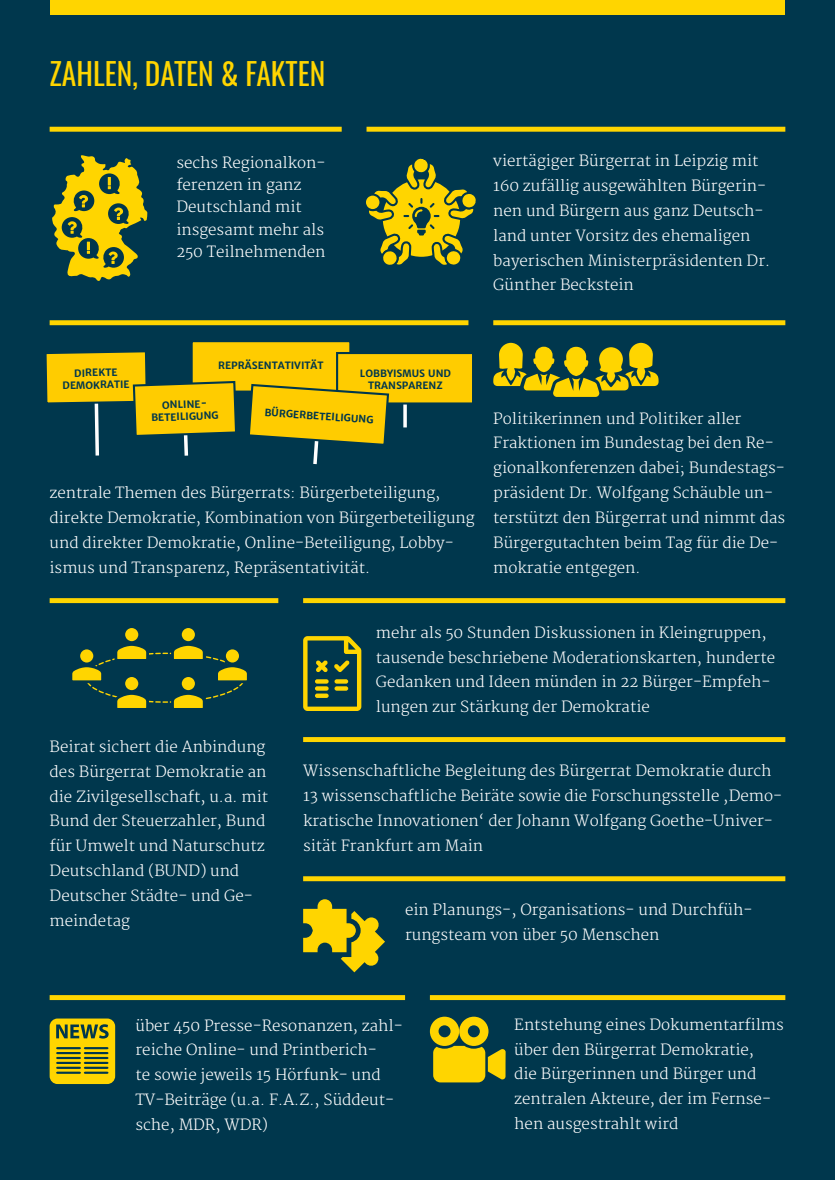
<style>
.page{position:relative;width:835px;height:1180px;background:#fff}
.page>*{position:absolute;margin:0;border:0;box-sizing:border-box;transform-origin:0 0}
.t1{font:30.1px "Oswald";color:#ffd500}
.t2{font:300 15.05px/24.8px "Merriweather";color:#fff}
.t3{font:700 10.15px/12.2px "Merriweather Sans";color:#00374d;text-align:center}
</style>
<div class="page">
<div style="left:0;top:0;width:834px;height:1180px;background:#00374d"></div>
<svg style="left:303px;top:899px;width:82px;height:73px"></svg>
<div style="left:50px;top:0;width:734px;height:15px;background:#ffd500"></div>
<svg style="left:366px;top:158px;width:110px;height:107px"></svg>
<svg style="left:52px;top:155px;width:95px;height:126px"></svg>
<svg style="left:430px;top:1016px;width:75px;height:66px"></svg>
<div style="left:430px;top:995px;width:355px;height:5px;background:#ffd500"></div>
<div style="left:50px;top:598px;width:228px;height:5px;background:#ffd500"></div>
<svg style="left:50px;top:1018px;width:65px;height:66px"></svg>
<div style="left:50px;top:995px;width:355px;height:5px;background:#ffd500"></div>
<div style="left:366px;top:127px;width:419px;height:5px;background:#ffd500"></div>
<div style="left:50px;top:127px;width:291px;height:5px;background:#ffd500"></div>
<div style="left:493px;top:320px;width:292px;height:5px;background:#ffd500"></div>
<div style="left:50px;top:320px;width:418px;height:5px;background:#ffd500"></div>
<div style="left:303px;top:876px;width:482px;height:5px;background:#ffd500"></div>
<svg style="left:493px;top:343px;width:165px;height:54px"></svg>
<div style="left:190px;top:340px;width:161px;height:53px;background:#fc0;border:2px solid #00374d"></div>
<svg style="left:46px;top:349px;width:192px;height:107px"></svg>
<svg style="left:403px;top:404px;width:4px;height:23px"></svg>
<div style="left:336px;top:352px;width:138px;height:52px;background:#fc0;border:2px solid #00374d"></div>
<svg style="left:246px;top:383px;width:144px;height:82px"></svg>
<svg style="left:303px;top:636px;width:58px;height:75px"></svg>
<svg style="left:315px;top:679px;width:13px;height:4px"></svg>
<svg style="left:315px;top:686px;width:13px;height:4px"></svg>
<div style="left:315px;top:693px;width:13px;height:5px;background:#ffd500;border-radius:2px"></div>
<svg style="left:334px;top:679px;width:14px;height:4px"></svg>
<svg style="left:334px;top:686px;width:14px;height:4px"></svg>
<div style="left:303px;top:598px;width:482px;height:5px;background:#ffd500"></div>
<div style="left:303px;top:737px;width:482px;height:5px;background:#ffd500"></div>
<div style="left:180px;top:626px;width:16px;height:16px;background:#ffd500;border-radius:50%"></div>
<div style="left:179px;top:625px;width:19px;height:19px;border:3px solid #00374d;border-radius:50%"></div>
<div style="left:124px;top:626px;width:16px;height:16px;background:#ffd500;border-radius:50%"></div>
<div style="left:122px;top:625px;width:19px;height:19px;border:3px solid #00374d;border-radius:50%"></div>
<svg style="left:72px;top:641px;width:175px;height:67px"></svg>
<div style="left:180px;top:675px;width:16px;height:16px;background:#ffd500;border-radius:50%"></div>
<div style="left:179px;top:674px;width:19px;height:19px;border:3px solid #00374d;border-radius:50%"></div>
<h1 class="t1" style="left:50px;top:46px;width:277px">ZAHLEN, DATEN &amp; FAKTEN</h1>
<p class="t2" style="left:176px;top:152px;width:151px;line-height:22.3px">sechs Regionalkon&shy;ferenzen in ganz<br>Deutschland mit insgesamt mehr als<br>250 Teilnehmenden</p>
<p class="t2" style="left:493px;top:149px;width:278px">viertägiger Bürgerrat in Leipzig mit 160 zufällig ausgewählten Bürgerin&shy;nen und Bürgern aus ganz Deutsch&shy;land unter Vorsitz des ehemaligen bayerischen Ministerpräsidenten Dr.<br>Günther Beckstein</p>
<p class="t3" style="left:62px;top:367px;width:69px;rotate:-1deg">DIREKTE<br>DEMOKRATIE</p>
<p class="t3" style="left:218px;top:360px;width:107px">REPRÄSENTATIVITÄT</p>
<p class="t3" style="left:360px;top:367px;width:93px">LOBBYISMUS UND<br>TRANSPARENZ</p>
<p class="t3" style="left:265px;top:406px;width:111px;rotate:4deg">BÜRGERBETEILIGUNG</p>
<p class="t3" style="left:150px;top:399px;width:69px;rotate:-2deg">ONLINE-<br>BETEILIGUNG</p>
<p class="t2" style="left:50px;top:481px;width:426px">zentrale Themen des Bürgerrats: Bürgerbeteiligung, direkte Demokratie, Kombination von Bürgerbeteiligung und direkter Demokratie, Online-Beteiligung, Lobby&shy;ismus und Transparenz, Repräsentativität.</p>
<p class="t2" style="left:493px;top:406px;width:293px">Politikerinnen und Politiker aller Fraktionen im Bundestag bei den Re&shy;gionalkonferenzen dabei; Bundestags&shy;präsident Dr. Wolfgang Schäuble un&shy;terstützt den Bürgerrat und nimmt das Bürgergutachten beim Tag für die De&shy;mokratie entgegen.</p>
<p class="t2" style="left:50px;top:735px;width:220px">Beirat sichert die Anbindung des Bürgerrat Demokratie an die Zivilgesellschaft, u.a. mit<br>Bund der Steuerzahler, Bund für Umwelt und Naturschutz<br>Deutschland (BUND) und<br>Deutscher Städte- und Ge&shy;meindetag</p>
<p class="t2" style="left:376px;top:620px;width:400px">mehr als 50 Stunden Diskussionen in Kleingruppen, tausende beschriebene Moderationskarten, hunderte Gedanken und Ideen münden in 22 Bürger-Empfeh&shy;lungen zur Stärkung der Demokratie</p>
<p class="t2" style="left:303px;top:759px;width:480px">Wissenschaftliche Begleitung des Bürgerrat Demokratie durch 13 wissenschaftliche Beiräte sowie die Forschungsstelle ‚Demo&shy;kratische Innovationen‘ der Johann Wolfgang Goethe-Univer&shy;sität Frankfurt am Main</p>
<p class="t2" style="left:405px;top:898px;width:349px">ein Planungs-, Organisations- und Durchfüh&shy;rungsteam von über 50 Menschen</p>
<p class="t2" style="left:135px;top:1013px;width:269px">über 450 Presse-Resonanzen, zahl&shy;reiche Online- und Printberich-<br>te sowie jeweils 15 Hörfunk- und<br>TV-Beiträge (u.a. F.A.Z., Süddeut&shy;sche, MDR, WDR)</p>
<p class="t2" style="left:514px;top:1012px;width:271px">Entstehung eines Dokumentarfilms über den Bürgerrat Demokratie,<br>die Bürgerinnen und Bürger und zentralen Akteure, der im Fernse&shy;hen ausgestrahlt wird</p>
</div>
